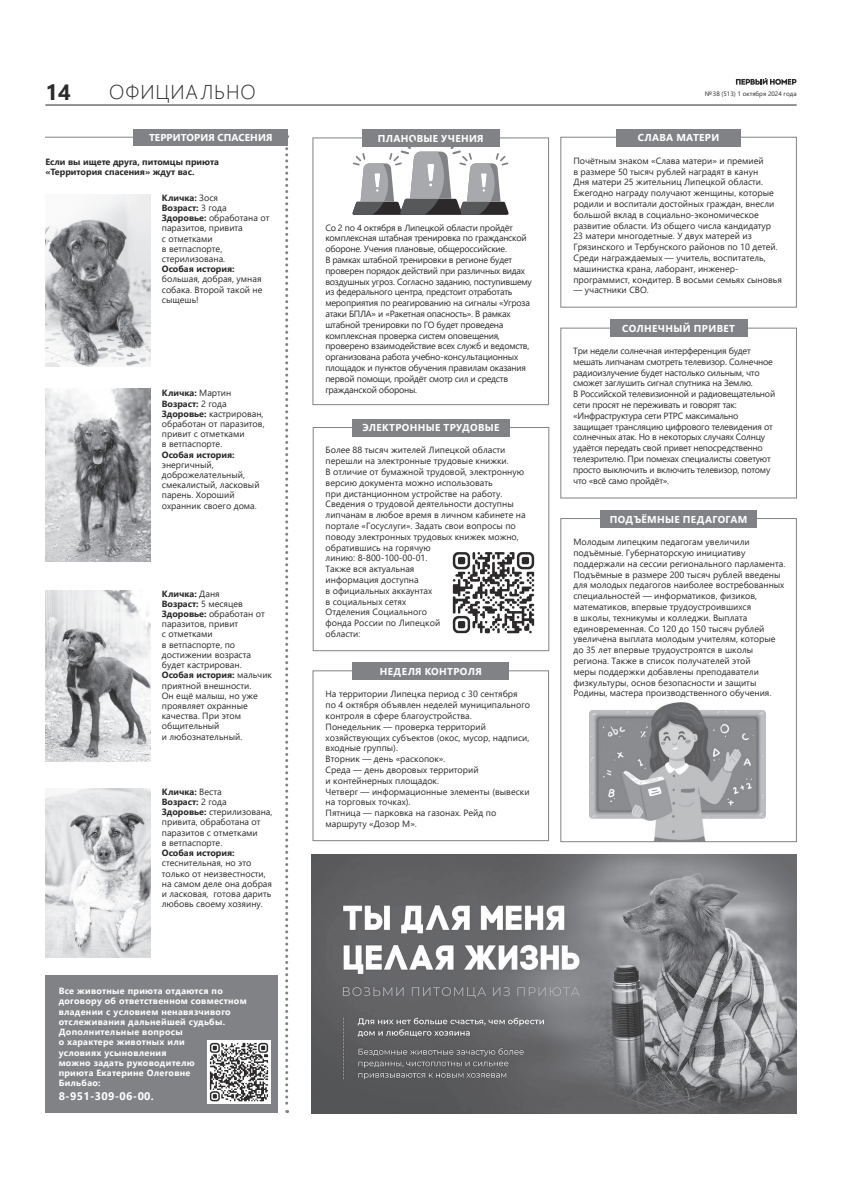
<style>
.page{position:relative;width:842px;height:1191px;background:#fff}
.page>*{position:absolute;margin:0;border:0;box-sizing:border-box;transform-origin:0 0}
.t1{font:700 22px "Segoe UI";color:#2b292a}
.t2{font:300 20px "Segoe UI";letter-spacing:.045em;color:#2b292a}
.t3{font:700 11px "Segoe UI";letter-spacing:.03em;color:#fff}
.t4{font:700 10px "Segoe UI";letter-spacing:.035em;color:#fff}
.t5{font:700 10px "Segoe UI";letter-spacing:.01em;color:#fff}
.t6{font:9px/10.8px "Segoe UI";color:#2b292a}
.t7{font:9px/10.8px "Segoe UI";letter-spacing:-.025em;color:#2b292a}
.t8{font:700 9px/10.2px "Segoe UI";letter-spacing:.03em;color:#fff}
.t9{font:700 9px/10.2px "Segoe UI";color:#2b292a}
.t10{font:6.4px "Segoe UI";color:#2b292a}
.s1{font-weight:700}
</style>
<div class="page">
<hr style="left:45px;top:104px;width:752px;height:1px;background:#2b292a">
<svg style="left:736px;top:78px;width:60px;height:7px"></svg>
<img style="left:590px;top:703px;width:175px;height:137px">
<img style="left:45px;top:194px;width:106px;height:172px">
<img style="left:45px;top:590px;width:106px;height:172px">
<img style="left:45px;top:788px;width:106px;height:170px">
<div style="left:45px;top:975px;width:233px;height:138px;background:#808285"></div>
<img style="left:45px;top:388px;width:106px;height:173px">
<img style="left:207px;top:1040px;width:64px;height:64px">
<hr style="left:45px;top:137px;width:112px;height:1px;background:#808285">
<div style="left:133px;top:129px;width:155px;height:16px;background:#808285"></div>
<svg style="left:285px;top:145px;width:3px;height:968px"></svg>
<img style="left:312px;top:854px;width:485px;height:259px">
<div style="left:312px;top:670px;width:237px;height:171px;border:1px solid #808285"></div>
<div style="left:353px;top:662px;width:156px;height:17px;background:#808285"></div>
<div style="left:560px;top:518px;width:237px;height:324px;border:1px solid #808285"></div>
<div style="left:600px;top:510px;width:157px;height:17px;background:#808285"></div>
<div style="left:560px;top:137px;width:237px;height:171px;border:1px solid #808285"></div>
<div style="left:616px;top:129px;width:125px;height:17px;background:#808285"></div>
<div style="left:312px;top:137px;width:237px;height:268px;border:1px solid #808285"></div>
<div style="left:362px;top:130px;width:138px;height:17px;background:#808285"></div>
<div style="left:560px;top:328px;width:237px;height:170px;border:1px solid #808285"></div>
<div style="left:610px;top:320px;width:137px;height:17px;background:#808285"></div>
<div style="left:313px;top:427px;width:236px;height:224px;border:1px solid #808285"></div>
<div style="left:352px;top:419px;width:158px;height:17px;background:#808285"></div>
<img style="left:452px;top:552px;width:83px;height:82px">
<svg style="left:352px;top:147px;width:157px;height:68px"></svg>
<h2 class="t2" style="left:109px;top:73px;width:148px">ОФИЦИАЛЬНО</h2>
<h1 class="t1" style="left:45px;top:71px;width:27px">14</h1>
<p class="t10" style="left:705px;top:88px;width:93px">№ 38 (513) 1 октября 2024 года</p>
<p class="t5" style="left:149px;top:128px;width:125px">ТЕРРИТОРИЯ СПАСЕНИЯ</p>
<p class="t9" style="left:45px;top:156px;width:175px">Если вы ищете друга, питомцы приюта «Территория спасения» ждут вас.</p>
<p class="t6" style="left:162px;top:192px;width:109px;line-height:10.2px"><span class="s1">Кличка:</span> Зося<br><span class="s1">Возраст:</span> 3 года<br><span class="s1">Здоровье:</span> обработана от паразитов, привита<br>с отметками<br>в ветпаспорте, стерилизована.</p>
<p class="t9" style="left:162px;top:263px;width:74px">Особая история:</p>
<p class="t6" style="left:162px;top:273px;width:102px;line-height:10.2px;text-align:justify">большая, добрая, умная собака. Второй такой не сыщешь!</p>
<p class="t6" style="left:162px;top:387px;width:104px;line-height:10.2px"><span class="s1">Кличка:</span> Мартин<br><span class="s1">Возраст:</span> 2 года<br><span class="s1">Здоровье:</span> кастрирован, обработан от паразитов, привит с отметками<br>в ветпаспорте.</p>
<p class="t9" style="left:162px;top:448px;width:74px">Особая история:</p>
<p class="t6" style="left:162px;top:459px;width:99px;line-height:10.2px">энергичный, доброжелательный, смекалистый, ласковый парень. Хороший охранник своего дома.</p>
<p class="t6" style="left:162px;top:587px;width:112px;line-height:10.2px"><span class="s1">Кличка:</span> Даня<br><span class="s1">Возраст:</span> 5 месяцев<br><span class="s1">Здоровье:</span> обработан от паразитов, привит<br>с отметками<br>в ветпаспорте, по достижении возраста будет кастрирован.<br><span class="s1">Особая история:</span> мальчик приятной внешности.<br>Он ещё малыш, но уже проявляет охранные качества. При этом общительный<br>и любознательный.</p>
<p class="t6" style="left:162px;top:785px;width:112px;line-height:10.2px"><span class="s1">Кличка:</span> Веста<br><span class="s1">Возраст:</span> 2 года<br><span class="s1">Здоровье:</span> стерилизована, привита, обработана от паразитов с отметками<br>в ветпаспорте.</p>
<p class="t9" style="left:162px;top:847px;width:74px">Особая история:</p>
<p class="t6" style="left:162px;top:857px;width:112px;line-height:10.2px">стеснительная, но это только от неизвестности, на самом деле она добрая и ласковая, готова дарить любовь своему хозяину.</p>
<p class="t8" style="left:59px;top:985px;width:190px">Все животные приюта отдаются по договору об ответственном совместном владении с условием ненавязчивого отслеживания дальнейшей судьбы.<br>Дополнительные вопросы<br>о характере животных или<br>условиях усыновления<br>можно задать руководителю<br>приюта Екатерине Олеговне<br>Бильбао:</p>
<p class="t3" style="left:59px;top:1085px;width:97px">8-951-309-06-00.</p>
<p class="t4" style="left:378px;top:129px;width:107px">ПЛАНОВЫЕ УЧЕНИЯ</p>
<p class="t7" style="left:325px;top:221px;width:208px">Со 2 по 4 октября в Липецкой области пройдёт комплексная штабная тренировка по гражданской обороне. Учения плановые, общероссийские.<br>В рамках штабной тренировки в регионе будет проверен порядок действий при различных видах воздушных угроз. Согласно заданию, поступившему из федерального центра, предстоит отработать мероприятия по реагированию на сигналы «Угроза атаки БПЛА» и «Ракетная опасность». В рамках штабной тренировки по ГО будет проведена комплексная проверка систем оповещения, проверено взаимодействие всех служб и ведомств, организована работа учебно-консультационных площадок и пунктов обучения правилам оказания первой помощи, пройдёт смотр сил и средств гражданской обороны.</p>
<p class="t4" style="left:362px;top:418px;width:139px">ЭЛЕКТРОННЫЕ ТРУДОВЫЕ</p>
<p class="t6" style="left:326px;top:444px;width:201px">Более 88 тысяч жителей Липецкой области перешли на электронные трудовые книжки.<br>В отличие от бумажной трудовой, электронную версию документа можно использовать<br>при дистанционном устройстве на работу.<br>Сведения о трудовой деятельности доступны липчанам в любое время в личном кабинете на портале «Госуслуги». Задать свои вопросы по поводу электронных трудовых книжек можно, обратившись на горячую<br>линию: 8-800-100-00-01.<br>Также вся актуальная<br>информация доступна<br>в официальных аккаунтах<br>в социальных сетях<br>Отделения Социального<br>фонда России по Липецкой<br>области:</p>
<p class="t4" style="left:380px;top:662px;width:104px">НЕДЕЛЯ КОНТРОЛЯ</p>
<p class="t6" style="left:326px;top:688px;width:206px">На территории Липецка период с 30 сентября по 4 октября объявлен неделей муниципального контроля в сфере благоустройства.<br>Понедельник — проверка территорий хозяйствующих субъектов (окос, мусор, надписи, входные группы).<br>Вторник — день «раскопок».<br>Среда — день дворовых территорий<br>и контейнерных площадок.<br>Четверг — информационные элементы (вывески на торговых точках).<br>Пятница — парковка на газонах. Рейд по маршруту «Дозор М».</p>
<p class="t4" style="left:638px;top:128px;width:83px">СЛАВА МАТЕРИ</p>
<p class="t6" style="left:573px;top:154px;width:210px">Почётным знаком «Слава матери» и премией<br>в размере 50 тысяч рублей наградят в канун<br>Дня матери 25 жительниц Липецкой области.<br>Ежегодно награду получают женщины, которые родили и воспитали достойных граждан, внесли большой вклад в социально-экономическое развитие области. Из общего числа кандидатур 23 матери многодетные. У двух матерей из Грязинского и Тербунского районов по 10 детей.<br>Среди награждаемых — учитель, воспитатель, машинистка крана, лаборант, инженер&shy;программист, кондитер. В восьми семьях сыновья</p>
<p class="t6" style="left:573px;top:284px;width:77px">— участники СВО.</p>
<p class="t4" style="left:622px;top:319px;width:114px">СОЛНЕЧНЫЙ ПРИВЕТ</p>
<p class="t7" style="left:573px;top:344px;width:203px">Три недели солнечная интерференция будет мешать липчанам смотреть телевизор. Солнечное радиоизлучение будет настолько сильным, что сможет заглушить сигнал спутника на Землю.<br>В Российской телевизионной и радиовещательной сети просят не переживать и говорят так: «Инфраструктура сети РТРС максимально защищает трансляцию цифрового телевидения от солнечных атак. Но в некоторых случаях Солнцу удаётся передать свой привет непосредственно телезрителю. При помехах специалисты советуют просто выключить и включить телевизор, потому что «всё само пройдёт».</p>
<p class="t4" style="left:610px;top:509px;width:139px">ПОДЪЁМНЫЕ ПЕДАГОГАМ</p>
<p class="t6" style="left:573px;top:536px;width:213px">Молодым липецким педагогам увеличили подъёмные. Губернаторскую инициативу поддержали на сессии регионального парламента.<br>Подъёмные в размере 200 тысяч рублей введены для молодых педагогов наиболее востребованных специальностей — информатиков, физиков, математиков, впервые трудоустроившихся<br>в школы, техникумы и колледжи. Выплата единовременная. Со 120 до 150 тысяч рублей увеличена выплата молодым учителям, которые до 35 лет впервые трудоустроятся в школы региона. Также в список получателей этой<br>меры поддержки добавлены преподаватели физкультуры, основ безопасности и защиты Родины, мастера производственного обучения.</p>
</div>
